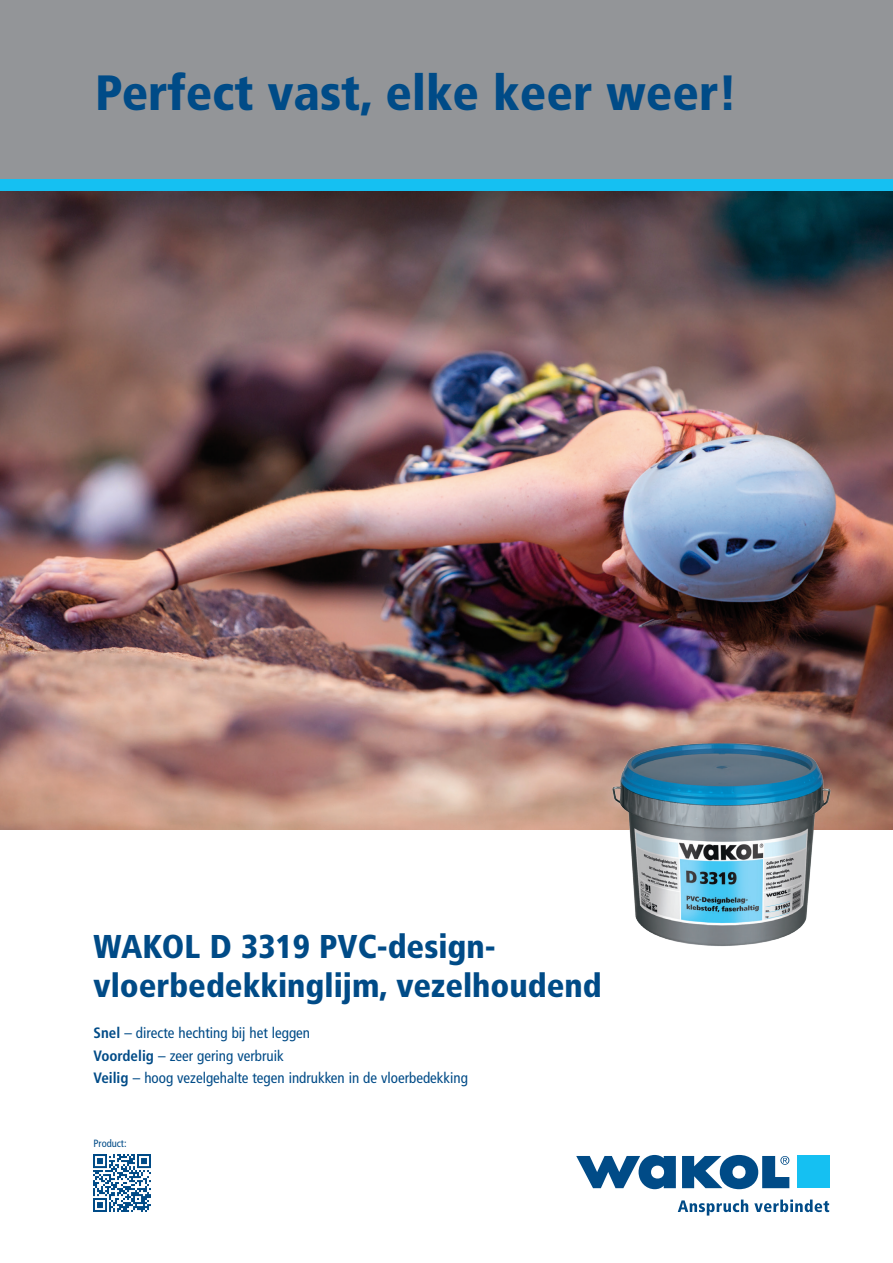
<style>
.page{position:relative;width:893px;height:1263px;background:#fff}
.page>*{position:absolute;margin:0;border:0;box-sizing:border-box;transform-origin:0 0}
.t1{font:900 condensed 49.5px "Frutiger";color:#004b87}
.t2{font:900 condensed 33px/39px "Frutiger";color:#004b87}
.DE_1__Aufzählung_Vor{font:condensed 15px "Frutiger";color:#004b87}
.DE_1__Aufzählung_Vor-2{font:condensed 10.5px "Frutiger";color:#004b87}
.s1{font-weight:700}
</style>
<div class="page">
<div style="left:0;top:179px;width:893px;height:12px;background:#15c0f2"></div>
<svg style="left:678px;top:1199px;width:70px;height:16px"></svg>
<svg style="left:754px;top:1199px;width:75px;height:13px"></svg>
<svg style="left:576px;top:1155px;width:100px;height:34px"></svg>
<svg style="left:682px;top:1155px;width:107px;height:34px"></svg>
<div style="left:797px;top:1156px;width:32px;height:32px;background:#15c0f2"></div>
<div style="left:0;top:0;width:893px;height:179px;background:#939598"></div>
<img style="left:0;top:191px;width:893px;height:638px">
<img style="left:606px;top:730px;width:230px;height:217px">
<img style="left:94px;top:1155px;width:57px;height:57px">
<p class="t1" style="left:95px;top:63px;width:644px">Perfect vast, elke keer weer!</p>
<p class="t2" style="left:94px;top:927px;width:510px">WAKOL D 3319 PVC-design&shy;vloerbedekkinglijm, vezelhoudend</p>
<p class="DE_1__Aufzählung_Vor" style="left:94px;top:1024px;width:218px"><span class="s1">Snel</span> – directe hechting bij het leggen</p>
<p class="DE_1__Aufzählung_Vor" style="left:94px;top:1046px;width:192px"><span class="s1">Voordelig</span> – zeer gering verbruik</p>
<p class="DE_1__Aufzählung_Vor" style="left:94px;top:1069px;width:376px"><span class="s1">Veilig</span> – hoog vezelgehalte tegen indrukken in de vloerbedekking</p>
<p class="DE_1__Aufzählung_Vor-2" style="left:94px;top:1137px;width:35px">Product:</p>
</div>
